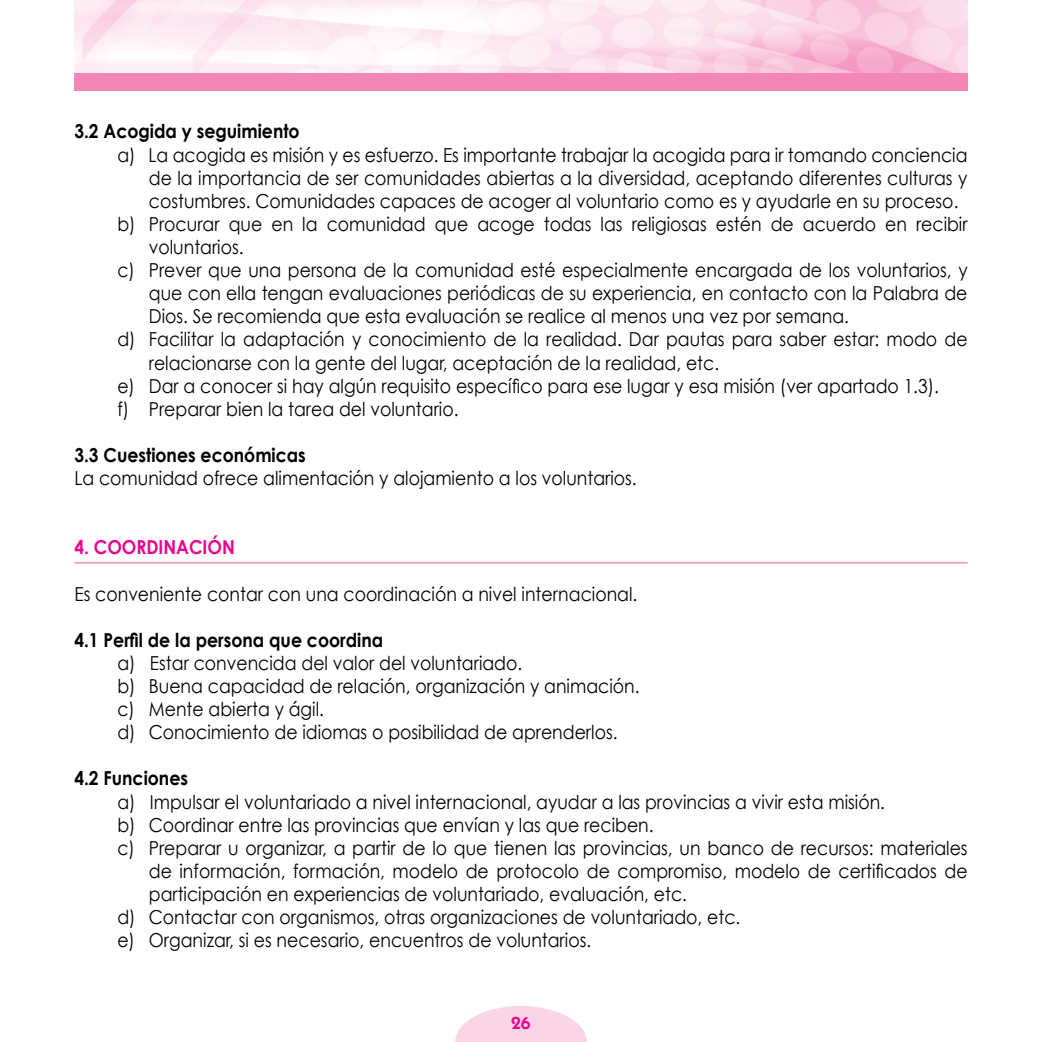
<style>
.page{position:relative;width:1042px;height:1042px;background:#fff}
.page>*{position:absolute;margin:0;border:0;box-sizing:border-box;transform-origin:0 0}
.t1{font:19.25px/23.1px "Century Gothic";color:#000;scale:.9 1}
.t2{font:700 19.25px "Century Gothic";color:#000;scale:.9 1}
.t3{font:700 19.25px "Century Gothic";color:#ec008c;scale:.9 1}
.t4{font:600 17.5px "Itc Kabel";color:#ec008c}
.s1{font-weight:700}
</style>
<div class="page">
<svg style="left:455px;top:1006px;width:132px;height:36px"></svg>
<img style="left:74px;top:0;width:893px;height:74px">
<div style="left:74px;top:74px;width:893px;height:17px;background:#f287b7"></div>
<hr style="left:74px;top:562px;width:893px;height:2px;background:#f49ac1">
<p class="t2" style="left:74px;top:119px;width:252px">3.2 Acogida y seguimiento</p>
<p class="t1" style="left:117px;top:143px;width:946px">a) La acogida es misión y es esfuerzo. Es importante trabajar la acogida para ir tomando conciencia</p>
<p class="t1" style="left:149px;top:166px;width:911px">de la importancia de ser comunidades abiertas a la diversidad, aceptando diferentes culturas y</p>
<p class="t1" style="left:149px;top:189px;width:901px">costumbres. Comunidades capaces de acoger al voluntario como es y ayudarle en su proceso.</p>
<p class="t1" style="left:117px;top:212px;width:946px">b) Procurar que en la comunidad que acoge todas las religiosas estén de acuerdo en recibir</p>
<p class="t1" style="left:149px;top:235px;width:107px">voluntarios.</p>
<p class="t1" style="left:117px;top:258px;width:946px">c) Prever que una persona de la comunidad esté especialmente encargada de los voluntarios, y</p>
<p class="t1" style="left:149px;top:281px;width:911px">que con ella tengan evaluaciones periódicas de su experiencia, en contacto con la Palabra de</p>
<p class="t1" style="left:149px;top:304px;width:779px">Dios. Se recomienda que esta evaluación se realice al menos una vez por semana.</p>
<p class="t1" style="left:117px;top:328px;width:946px">d) Facilitar la adaptación y conocimiento de la realidad. Dar pautas para saber estar: modo de</p>
<p class="t1" style="left:149px;top:351px;width:635px">relacionarse con la gente del lugar, aceptación de la realidad, etc.</p>
<p class="t1" style="left:117px;top:374px;width:914px">e) Dar a conocer si hay algún requisito específico para ese lugar y esa misión (ver apartado 1.3).</p>
<p class="t1" style="left:117px;top:397px;width:380px">f) Preparar bien la tarea del voluntario.</p>
<p class="t1" style="left:74px;top:443px;width:626px"><span class="s1">3.3 Cuestiones económicas<br></span>La comunidad ofrece alimentación y alojamiento a los voluntarios.</p>
<p class="t3" style="left:74px;top:535px;width:180px">4. COORDINACIÓN</p>
<p class="t1" style="left:74px;top:582px;width:627px">Es conveniente contar con una coordinación a nivel internacional.</p>
<p class="t1" style="left:117px;top:628px;width:582px;text-indent:-43px"><span class="s1">4.1 Perfil de la persona que coordina<br></span>a) Estar convencida del valor del voluntariado.<br>b) Buena capacidad de relación, organización y animación. c) Mente abierta y ágil.<br>d) Conocimiento de idiomas o posibilidad de aprenderlos.</p>
<p class="t2" style="left:74px;top:766px;width:128px">4.2 Funciones</p>
<p class="t1" style="left:117px;top:790px;width:854px">a) Impulsar el voluntariado a nivel internacional, ayudar a las provincias a vivir esta misión.</p>
<p class="t1" style="left:117px;top:813px;width:597px">b) Coordinar entre las provincias que envían y las que reciben.</p>
<p class="t1" style="left:117px;top:836px;width:946px">c) Preparar u organizar, a partir de lo que tienen las provincias, un banco de recursos: materiales</p>
<p class="t1" style="left:149px;top:859px;width:911px">de información, formación, modelo de protocolo de compromiso, modelo de certificados de</p>
<p class="t1" style="left:149px;top:882px;width:599px">participación en experiencias de voluntariado, evaluación, etc.</p>
<p class="t1" style="left:117px;top:905px;width:694px">d) Contactar con organismos, otras organizaciones de voluntariado, etc.</p>
<p class="t1" style="left:117px;top:928px;width:528px">e) Organizar, si es necesario, encuentros de voluntarios.</p>
<p class="t4" style="left:511px;top:1013px;width:21px">26</p>
</div>
